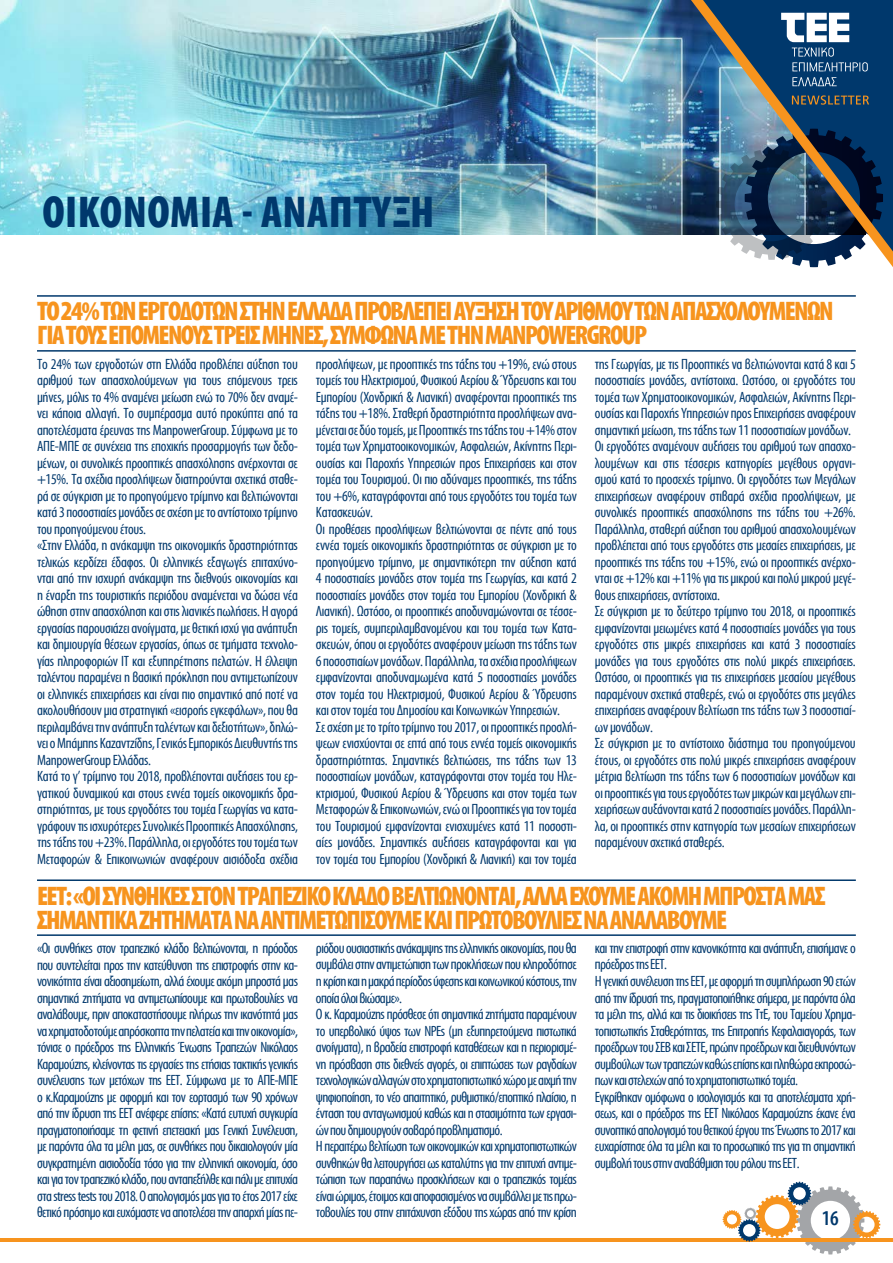
<style>
.page{position:relative;width:893px;height:1263px;background:#fff}
.page>*{position:absolute;margin:0;border:0;box-sizing:border-box;transform-origin:0 0}
.t1{font:700 45px "Myriad Condensed Greek";letter-spacing:.01em;color:#00386c}
.t2{font:700 27px/24px "Myriad Condensed Greek";letter-spacing:-.06em;color:#f7941e}
.t3{font:500 21px "Myriad Condensed Greek";color:#00386c}
.t4{font:15px/16.5px "Myriad Condensed Greek";letter-spacing:-.02em;color:#00386c}
.t5{font:15px/16.5px "Myriad Condensed Greek";letter-spacing:-.04em;color:#00386c}
</style>
<div class="page">
<hr style="left:0;top:1238px;width:893px;height:3px;background:#f7941e">
<svg style="left:723px;top:1182px;width:157px;height:72px"></svg>
<img style="left:0;top:0;width:691px;height:234px">
<img style="left:691px;top:0;width:202px;height:267px">
<svg style="left:792px;top:95px;width:77px;height:10px"></svg>
<svg style="left:781px;top:13px;width:87px;height:58px"></svg>
<svg style="left:792px;top:77px;width:45px;height:9px"></svg>
<hr style="left:37px;top:295px;width:819px;height:2px;background:#00386c">
<hr style="left:37px;top:879px;width:819px;height:2px;background:#00386c">
<hr style="left:37px;top:350px;width:819px;height:2px;background:#00386c">
<hr style="left:37px;top:934px;width:819px;height:2px;background:#00386c">
<h1 class="t1" style="left:43px;top:189px;width:393px">ΟΙΚΟΝΟΜΙΑ - ΑΝΑΠΤΥΞΗ</h1>
<h2 class="t2" style="left:37px;top:300px;width:798px">ΤΟ 24% ΤΩΝ ΕΡΓΟΔΟΤΩΝ ΣΤΗΝ ΕΛΛΑΔΑ ΠΡΟΒΛΕΠΕΙ ΑΥΞΗΣΗ ΤΟΥ ΑΡΙΘΜΟΥ ΤΩΝ ΑΠΑΣΧΟΛΟΥΜΕΝΩΝ<br>ΓΙΑ ΤΟΥΣ ΕΠΟΜΕΝΟΥΣ ΤΡΕΙΣ ΜΗΝΕΣ, ΣΥΜΦΩΝΑ ΜΕ ΤΗΝ MANPOWERGROUP</h2>
<p class="t4" style="left:37px;top:356px;width:262px">Το 24% των εργοδοτών στη Ελλάδα προβλέπει αύξηση του αριθμού των απασχολούμενων για τους επόμενους τρεις μήνες, μόλις το 4% αναμένει μείωση ενώ το 70% δεν αναμέ&shy;νει κάποια αλλαγή. Το συμπέρασμα αυτό προκύπτει από τα αποτελέσματα έρευνας της ManpowerGroup. Σύμφωνα με το ΑΠΕ-ΜΠΕ σε συνέχεια της εποχικής προσαρμογής των δεδο&shy;μένων, οι συνολικές προοπτικές απασχόλησης ανέρχονται σε +15%. Τα σχέδια προσλήψεων διατηρούνται σχετικά σταθε&shy;ρά σε σύγκριση με το προηγούμενο τρίμηνο και βελτιώνονται κατά 3 ποσοστιαίες μονάδες σε σχέση με το αντίστοιχο τρίμηνο του προηγούμενου έτους.<br>«Στην Ελλάδα, η ανάκαμψη της οικονομικής δραστηριότητας τελικώς κερδίζει έδαφος. Οι ελληνικές εξαγωγές επιταχύνο&shy;νται από την ισχυρή ανάκαμψη της διεθνούς οικονομίας και η έναρξη της τουριστικής περιόδου αναμένεται να δώσει νέα ώθηση στην απασχόληση και στις λιανικές πωλήσεις. Η αγορά εργασίας παρουσιάζει ανοίγματα, με θετική ισχύ για ανάπτυξη και δημιουργία θέσεων εργασίας, όπως σε τμήματα τεχνολο&shy;γίας πληροφοριών ΙΤ και εξυπηρέτησης πελατών. Η έλλειψη ταλέντου παραμένει η βασική πρόκληση που αντιμετωπίζουν οι ελληνικές επιχειρήσεις και είναι πιο σημαντικό από ποτέ να ακολουθήσουν μια στρατηγική «εισροής εγκεφάλων», που θα περιλαμβάνει την ανάπτυξη ταλέντων και δεξιοτήτων», δηλώ&shy;νει ο Μπάμπης Καζαντζίδης, Γενικός Εμπορικός Διευθυντής της ManpowerGroup Ελλάδας.<br>Κατά το γ’ τρίμηνο του 2018, προβλέπονται αυξήσεις του ερ&shy;γατικού δυναμικού και στους εννέα τομείς οικονομικής δρα&shy;στηριότητας, με τους εργοδότες του τομέα Γεωργίας να κατα&shy;γράφουν τις ισχυρότερες Συνολικές Προοπτικές Απασχόλησης, της τάξης του +23%. Παράλληλα, οι εργοδότες του τομέα των Μεταφορών &amp; Επικοινωνιών αναφέρουν αισιόδοξα σχέδια</p>
<p class="t4" style="left:316px;top:356px;width:262px">προσλήψεων, με προοπτικές της τάξης του +19%, ενώ στους τομείς του Ηλεκτρισμού, Φυσικού Αερίου &amp; Ύδρευσης και του Εμπορίου (Χονδρική &amp; Λιανική) αναφέρονται προοπτικές της τάξης του +18%. Σταθερή δραστηριότητα προσλήψεων ανα&shy;μένεται σε δύο τομείς, με Προοπτικές της τάξης του +14% στον τομέα των Χρηματοοικονομικών, Ασφαλειών, Ακίνητης Περι&shy;ουσίας και Παροχής Υπηρεσιών προς Επιχειρήσεις και στον τομέα του Τουρισμού. Οι πιο αδύναμες προοπτικές, της τάξης του +6%, καταγράφονται από τους εργοδότες του τομέα των Κατασκευών.<br>Οι προθέσεις προσλήψεων βελτιώνονται σε πέντε από τους εννέα τομείς οικονομικής δραστηριότητας σε σύγκριση με το προηγούμενο τρίμηνο, με σημαντικότερη την αύξηση κατά 4 ποσοστιαίες μονάδες στον τομέα της Γεωργίας, και κατά 2 ποσοστιαίες μονάδες στον τομέα του Εμπορίου (Χονδρική &amp; Λιανική). Ωστόσο, οι προοπτικές αποδυναμώνονται σε τέσσε&shy;ρις τομείς, συμπεριλαμβανομένου και του τομέα των Κατα&shy;σκευών, όπου οι εργοδότες αναφέρουν μείωση της τάξης των 6 ποσοστιαίων μονάδων. Παράλληλα, τα σχέδια προσλήψεων εμφανίζονται αποδυναμωμένα κατά 5 ποσοστιαίες μονάδες στον τομέα του Ηλεκτρισμού, Φυσικού Αερίου &amp; Ύδρευσης και στον τομέα του Δημοσίου και Κοινωνικών Υπηρεσιών.<br>Σε σχέση με το τρίτο τρίμηνο του 2017, οι προοπτικές προσλή&shy;ψεων ενισχύονται σε επτά από τους εννέα τομείς οικονομικής δραστηριότητας. Σημαντικές βελτιώσεις, της τάξης των 13 ποσοστιαίων μονάδων, καταγράφονται στον τομέα του Ηλε&shy;κτρισμού, Φυσικού Αερίου &amp; Ύδρευσης και στον τομέα των Μεταφορών &amp; Επικοινωνιών, ενώ οι Προοπτικές για τον τομέα του Τουρισμού εμφανίζονται ενισχυμένες κατά 11 ποσοστι&shy;αίες μονάδες. Σημαντικές αυξήσεις καταγράφονται και για τον τομέα του Εμπορίου (Χονδρική &amp; Λιανική) και τον τομέα</p>
<p class="t4" style="left:595px;top:356px;width:262px">της Γεωργίας, με τις Προοπτικές να βελτιώνονται κατά 8 και 5 ποσοστιαίες μονάδες, αντίστοιχα. Ωστόσο, οι εργοδότες του τομέα των Χρηματοοικονομικών, Ασφαλειών, Ακίνητης Περι&shy;ουσίας και Παροχής Υπηρεσιών προς Επιχειρήσεις αναφέρουν σημαντική μείωση, της τάξης των 11 ποσοστιαίων μονάδων.<br>Οι εργοδότες αναμένουν αυξήσεις του αριθμού των απασχο&shy;λουμένων και στις τέσσερις κατηγορίες μεγέθους οργανι&shy;σμού κατά το προσεχές τρίμηνο. Οι εργοδότες των Μεγάλων επιχειρήσεων αναφέρουν στιβαρά σχέδια προσλήψεων, με συνολικές προοπτικές απασχόλησης της τάξης του +26%.<br>Παράλληλα, σταθερή αύξηση του αριθμού απασχολουμένων προβλέπεται από τους εργοδότες στις μεσαίες επιχειρήσεις, με προοπτικές της τάξης του +15%, ενώ οι προοπτικές ανέρχο&shy;νται σε +12% και +11% για τις μικρού και πολύ μικρού μεγέ&shy;θους επιχειρήσεις, αντίστοιχα.<br>Σε σύγκριση με το δεύτερο τρίμηνο του 2018, οι προοπτικές εμφανίζονται μειωμένες κατά 4 ποσοστιαίες μονάδες για τους εργοδότες στις μικρές επιχειρήσεις και κατά 3 ποσοστιαίες μονάδες για τους εργοδότες στις πολύ μικρές επιχειρήσεις.<br>Ωστόσο, οι προοπτικές για τις επιχειρήσεις μεσαίου μεγέθους παραμένουν σχετικά σταθερές, ενώ οι εργοδότες στις μεγάλες επιχειρήσεις αναφέρουν βελτίωση της τάξης των 3 ποσοστιαί&shy;ων μονάδων.<br>Σε σύγκριση με το αντίστοιχο διάστημα του προηγούμενου έτους, οι εργοδότες στις πολύ μικρές επιχειρήσεις αναφέρουν μέτρια βελτίωση της τάξης των 6 ποσοστιαίων μονάδων και οι προοπτικές για τους εργοδότες των μικρών και μεγάλων επι&shy;χειρήσεων αυξάνονται κατά 2 ποσοστιαίες μονάδες. Παράλλη&shy;λα, οι προοπτικές στην κατηγορία των μεσαίων επιχειρήσεων παραμένουν σχετικά σταθερές.</p>
<h2 class="t2" style="left:37px;top:884px;width:790px">ΕΕΤ: «ΟΙ ΣΥΝΘΗΚΕΣ ΣΤΟΝ ΤΡΑΠΕΖΙΚΟ ΚΛΑΔΟ ΒΕΛΤΙΩΝΟΝΤΑΙ, ΑΛΛΑ ΕΧΟΥΜΕ ΑΚΟΜΗ ΜΠΡΟΣΤΑ ΜΑΣ<br>ΣΗΜΑΝΤΙΚΑ ΖΗΤΗΜΑΤΑ ΝΑ ΑΝΤΙΜΕΤΩΠΙΣΟΥΜΕ ΚΑΙ ΠΡΩΤΟΒΟΥΛΙΕΣ ΝΑ ΑΝΑΛΑΒΟΥΜΕ</h2>
<p class="t4" style="left:37px;top:940px;width:262px;text-align:justify">«Οι συνθήκες στον τραπεζικό κλάδο βελτιώνονται, η πρόοδος που συντελείται προς την κατεύθυνση της επιστροφής στην κα&shy;νονικότητα είναι αξιοσημείωτη, αλλά έχουμε ακόμη μπροστά μας σημαντικά ζητήματα να αντιμετωπίσουμε και πρωτοβουλίες να αναλάβουμε, πριν αποκαταστήσουμε πλήρως την ικανότητά μας να χρηματοδοτούμε απρόσκοπτα την πελατεία και την οικονομία», τόνισε ο πρόεδρος της Ελληνικής Ένωσης Τραπεζών Νικόλαος Καραμούζης, κλείνοντας τις εργασίες της ετήσιας τακτικής γενικής συνέλευσης των μετόχων της ΕΕΤ. Σύμφωνα με το ΑΠΕ-ΜΠΕ ο κ.Καραμούζης με αφορμή και τον εορτασμό των 90 χρόνων από την ίδρυση της ΕΕΤ ανέφερε επίσης: «Κατά ευτυχή συγκυρία πραγματοποιήσαμε τη φετινή επετειακή μας Γενική Συνέλευση, με παρόντα όλα τα μέλη μας, σε συνθήκες που δικαιολογούν μία συγκρατημένη αισιοδοξία τόσο για την ελληνική οικονομία, όσο και για τον τραπεζικό κλάδο, που ανταπεξήλθε και πάλι με επιτυχία στα stress tests του 2018. Ο απολογισμός μας για το έτος 2017 είχε θετικό πρόσημο και ευχόμαστε να αποτελέσει την απαρχή μίας πε-</p>
<p class="t5" style="left:316px;top:940px;width:262px">ριόδου ουσιαστικής ανάκαμψης της ελληνικής οικονομίας, που θα συμβάλει στην αντιμετώπιση των προκλήσεων που κληροδότησε η κρίση και η μακρά περίοδος ύφεσης και κοινωνικού κόστους, την οποία όλοι βιώσαμε».<br>Ο κ. Καραμούζης πρόσθεσε ότι σημαντικά ζητήματα παραμένουν το υπερβολικό ύψος των NPEs (μη εξυπηρετούμενα πιστωτικά ανοίγματα), η βραδεία επιστροφή καταθέσεων και η περιορισμέ&shy;νη πρόσβαση στις διεθνείς αγορές, οι επιπτώσεις των ραγδαίων τεχνολογικών αλλαγών στο χρηματοπιστωτικό χώρο με αιχμή την ψηφιοποίηση, το νέο απαιτητικό, ρυθμιστικό/εποπτικό πλαίσιο, η ένταση του ανταγωνισμού καθώς και η στασιμότητα των εργασι&shy;ών που δημιουργούν σοβαρό προβληματισμό.<br>Η περαιτέρω βελτίωση των οικονομικών και χρηματοπιστωτικών συνθηκών θα λειτουργήσει ως καταλύτης για την επιτυχή αντιμε&shy;τώπιση των παραπάνω προσκλήσεων και ο τραπεζικός τομέας είναι ώριμος, έτοιμος και αποφασισμένος να συμβάλλει με τις πρω&shy;τοβουλίες του στην επιτάχυνση εξόδου της χώρας από την κρίση</p>
<p class="t5" style="left:595px;top:940px;width:262px">και την επιστροφή στην κανονικότητα και ανάπτυξη, επισήμανε ο πρόεδρος της ΕΕΤ.<br>Η γενική συνέλευση της ΕΕΤ, με αφορμή τη συμπλήρωση 90 ετών από την ίδρυσή της, πραγματοποιήθηκε σήμερα, με παρόντα όλα τα μέλη της, αλλά και τις διοικήσεις της ΤτΕ, του Ταμείου Χρημα&shy;τοπιστωτικής Σταθερότητας, της Επιτροπής Κεφαλαιαγοράς, των προέδρων του ΣΕΒ και ΣΕΤΕ, πρώην προέδρων και διευθυνόντων συμβούλων των τραπεζών καθώς επίσης και πληθώρα εκπροσώ&shy;πων και στελεχών από το χρηματοπιστωτικό τομέα.<br>Εγκρίθηκαν ομόφωνα ο ισολογισμός και τα αποτελέσματα χρή&shy;σεως, και ο πρόεδρος της ΕΕΤ Νικόλαος Καραμούζης έκανε ένα συνοπτικό απολογισμό του θετικού έργου της Ένωσης το 2017 και ευχαρίστησε όλα τα μέλη και το προσωπικό της για τη σημαντική συμβολή τους στην αναβάθμιση του ρόλου της ΕΕΤ.</p>
<h3 class="t3" style="left:822px;top:1208px;width:19px">16</h3>
</div>
